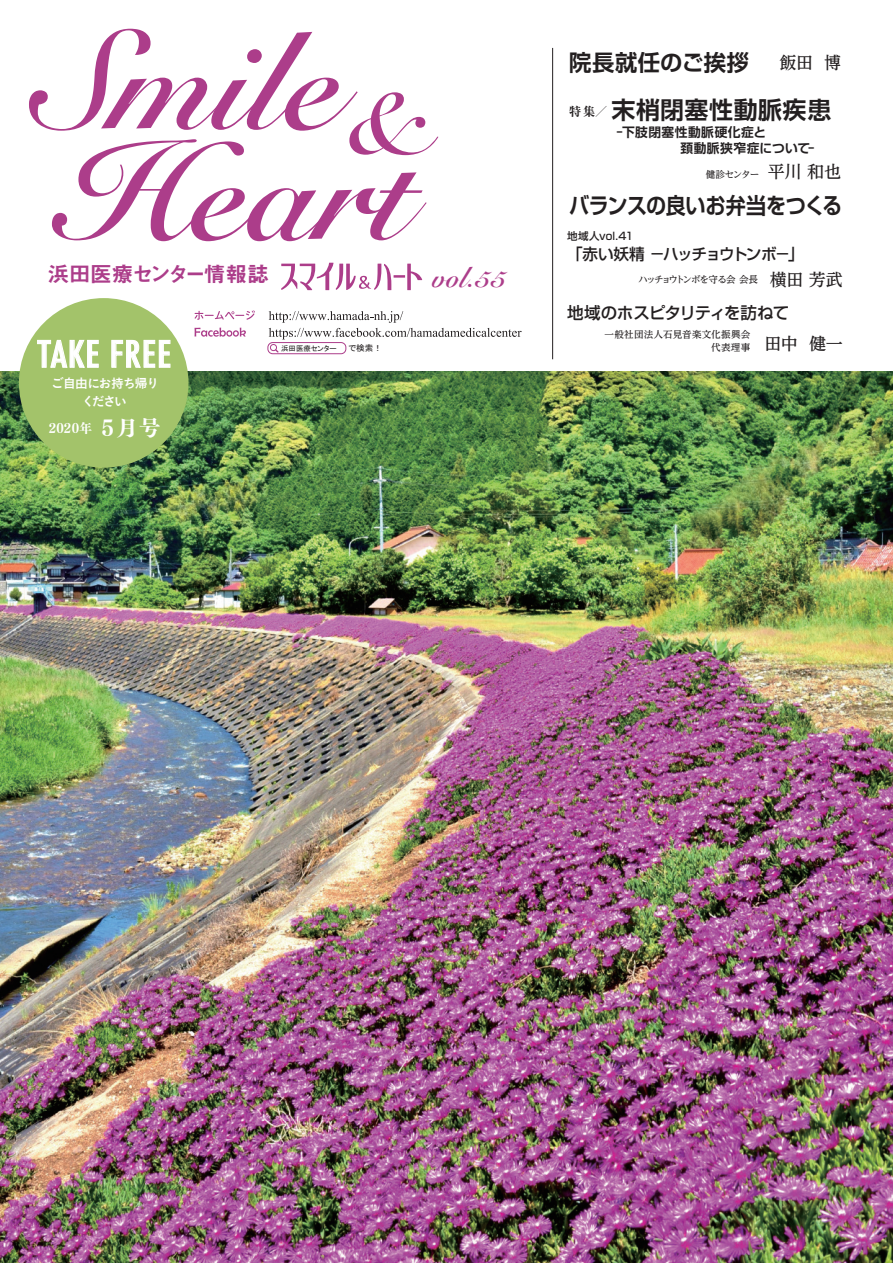
<style>
.page{position:relative;width:893px;height:1263px;background:#fff}
.page>*{position:absolute;margin:0;border:0;box-sizing:border-box;transform-origin:0 0}
.t1{font:500 condensed 35.7px "Futura";letter-spacing:.025em;color:#fff;scale:1.1 1}
.t2{font:700 28.65px "Snell Roundhand";color:#ac3d8a}
.t3{font:700 24px "Shin Go Pro De";letter-spacing:.02em;color:#231f20}
.t4{font:700 22.35px "Shin Go Pro De";letter-spacing:-.015em;color:#231f20;scale:.9 1}
.t5{font:700 22.35px "Shin Go Pro De";letter-spacing:.01em;color:#231f20}
.t6{font:21.45px "Midashi Go Pro MB31";letter-spacing:-.035em;color:#ac3d8a}
.t7{font:500 16.95px "UD Reimin Pro";color:#231f20}
.t8{font:500 16.5px "Shin Go Pro";letter-spacing:-.045em;color:#231f20}
.t9{font:500 15.75px "Shin Go Pro";letter-spacing:-.09em;color:#231f20}
.t10{font:13.05px "Tsuku AMD Min Std E";letter-spacing:.02em;color:#fff}
.t11{font:700 12.75px/15.5px "Shin Go Pro De";letter-spacing:.03em;color:#231f20}
.t12{font:12.75px/17.9px "Koburina Go Std W6";letter-spacing:-.065em;color:#fff;text-align:center}
.t13{font:500 10.5px "Shin Go Pro";letter-spacing:.01em;color:#231f20}
.t14{font:500 9.6px/13.8px "UD Reimin Pro";letter-spacing:.025em;color:#231f20;text-align:right}
.t15{font:500 9.6px "UD Reimin Pro";letter-spacing:-.15em;color:#231f20}
.t16{font:500 9.6px "UD Reimin Pro";letter-spacing:-.01em;color:#231f20}
.t17{font:8.7px "MS P Gothic";color:#231f20}
.t18{font:7.35px "MS P Gothic";color:#231f20}
.s1{font-size:21.9px}
.s2{font-family:"Ryumin Pro";font-stretch:expanded;font-size:12.15px}
.s3{font-size:16.95px}
</style>
<div class="page">
<img style="left:1px;top:371px;width:892px;height:892px">
<hr style="left:0;top:0;width:1px;height:1263px;background:#ac3d8a">
<svg style="left:281px;top:263px;width:141px;height:27px"></svg>
<svg style="left:29px;top:29px;width:409px;height:212px"></svg>
<div style="left:268px;top:342px;width:78px;height:12px;border:1px solid #ac3d8a;border-radius:5px"></div>
<div style="left:19px;top:298px;width:169px;height:170px;background:#a3c36a;border-radius:50%"></div>
<svg style="left:37px;top:339px;width:62px;height:29px"></svg>
<svg style="left:111px;top:339px;width:60px;height:29px"></svg>
<hr style="left:552px;top:48px;width:1px;height:311px;background:#231f20">
<svg style="left:195px;top:310px;width:60px;height:10px"></svg>
<svg style="left:195px;top:328px;width:51px;height:9px"></svg>
<svg style="left:269px;top:311px;width:253px;height:43px"></svg>
<h3 class="t6" style="left:48px;top:256px;width:222px">浜田医療センター情報誌</h3>
<h2 class="t2" style="left:432px;top:253px;width:75px">vol.55</h2>
<h1 class="t1" style="left:38px;top:331px;width:123px">TAKE FREE</h1>
<p class="t12" style="left:51px;top:374px;width:109px">ご自由にお持ち帰りください</p>
<p class="t10" style="left:49px;top:416px;width:113px">2020年 <span class="s1">５月号</span></p>
<p class="t18" style="left:281px;top:344px;width:57px">浜田医療センター</p>
<p class="t17" style="left:348px;top:343px;width:35px">で検索！</p>
<h3 class="t5" style="left:569px;top:44px;width:182px">院長就任のご挨拶</h3>
<h3 class="t7" style="left:780px;top:49px;width:63px">飯田 博</h3>
<h3 class="t3" style="left:569px;top:90px;width:264px"><span class="s2">特 集／</span>末梢閉塞性動脈疾患</h3>
<p class="t11" style="left:617px;top:123px;width:199px">-下肢閉塞性動脈硬化症と<br>　　　　　頚動脈狭窄症について-</p>
<p class="t16" style="left:706px;top:167px;width:137px">健診センター <span class="s3">平川 和也</span></p>
<h3 class="t4" style="left:569px;top:188px;width:305px">バランスの良いお弁当をつくる</h3>
<p class="t13" style="left:567px;top:227px;width:68px">地域人vol.41</p>
<p class="t9" style="left:567px;top:241px;width:238px">「赤い妖精 －ハッチョウトンボ－」</p>
<p class="t15" style="left:638px;top:271px;width:206px">ハッチョウトンボを守る会 会長 <span class="s3">横田 芳武</span></p>
<p class="t8" style="left:567px;top:299px;width:224px">地域のホスピタリティを訪ねて</p>
<p class="t14" style="left:604px;top:327px;width:147px">一般社団法人石見音楽文化振興会代表理事</p>
<h3 class="t7" style="left:747px;top:330px;width:97px">　田中 健一</h3>
</div>
